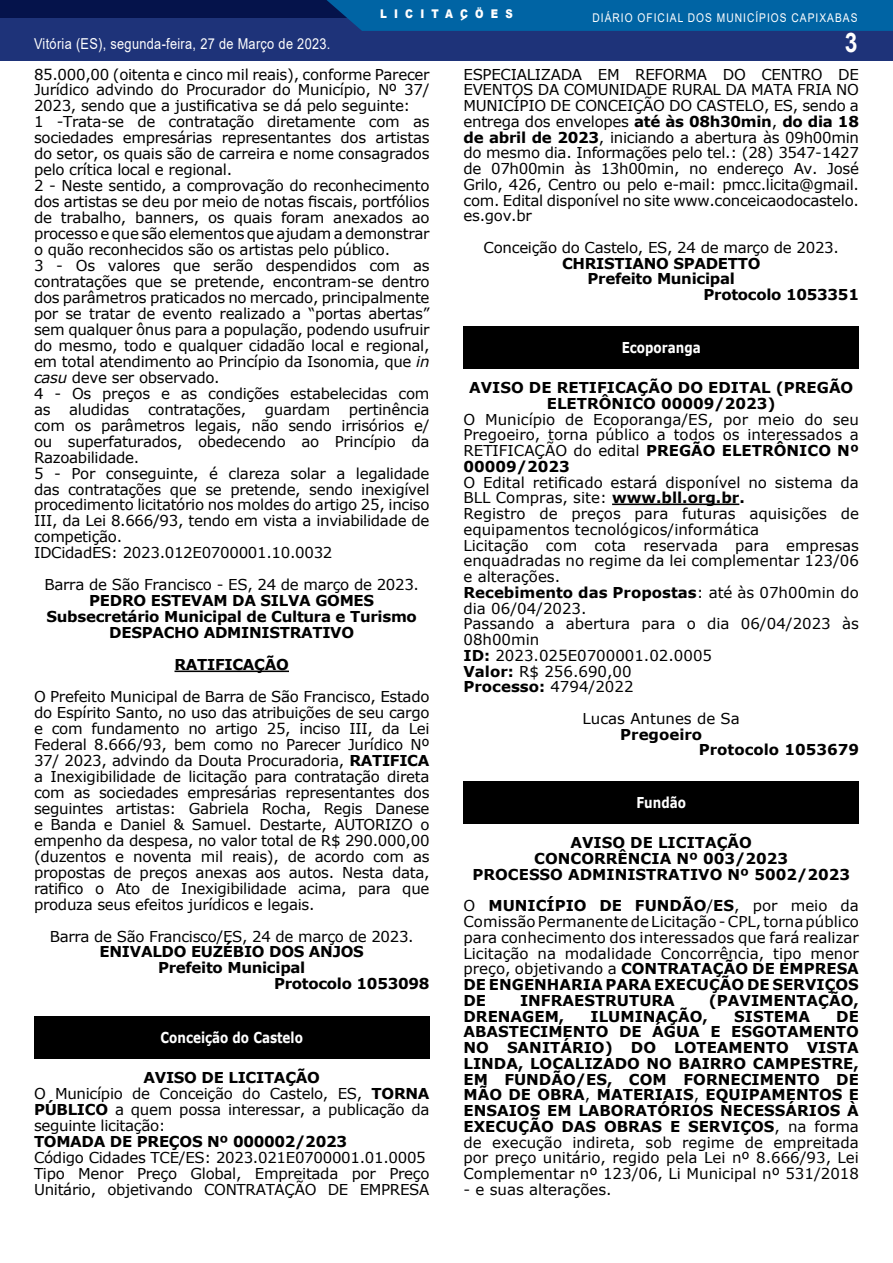
<style>
.page{position:relative;width:893px;height:1263px;background:#fff}
.page>*{position:absolute;margin:0;border:0;box-sizing:border-box;transform-origin:0 0}
.t1{font:700 27px "Arial";color:#fff;scale:.85 1}
.t2{font:15px/15.9px "Verdana";letter-spacing:-.02em;color:#000;text-align:justify}
.t3{font:700 15px/15.8px "Verdana";color:#000;text-align:center}
.t4{font:15px/15.8px "Verdana";color:#000}
.t5{font:700 15px/15.9px "Verdana";letter-spacing:-.02em;color:#000;text-align:center}
.t6{font:15px "Arial";letter-spacing:.025em;color:#fff;scale:.85 1}
.t7{font:700 15px "Verdana";color:#fff;scale:.8 1}
.t8{font:12px "Arial";letter-spacing:.1em;color:#fff;scale:.85 1}
.t9{font:900 12px "Arial";letter-spacing:.7em;color:#fff;scale:.85 1}
.s1{font-style:italic}
.s2{font-weight:700}
.s3{font-weight:400}
</style>
<div class="page">
<div style="left:1px;top:0;width:892px;height:61px;background:#1e3379"></div>
<div style="left:1px;top:0;width:892px;height:18px;background:#05134b"></div>
<hr style="left:174px;top:670px;width:115px;height:2px;background:#000">
<div style="left:34px;top:1016px;width:395px;height:42px;background:#000"></div>
<hr style="left:612px;top:503px;width:127px;height:2px;background:#000">
<div style="left:463px;top:326px;width:396px;height:42px;background:#000"></div>
<div style="left:463px;top:781px;width:396px;height:43px;background:#000"></div>
<div style="left:327px;top:0;width:566px;height:31px;background:#0064a4"></div>
<p class="t9" style="left:380px;top:5px;width:157px">LICITACÖES</p>
<p class="t8" style="left:592px;top:10px;width:313px">DIÁRIO OFICIAL DOS MUNICÍPIOS CAPIXABAS</p>
<p class="t6" style="left:34px;top:34px;width:350px">Vitória (ES), segunda-feira, 27 de Março de 2023.</p>
<h1 class="t1" style="left:845px;top:23px;width:17px">3</h1>
<p class="t2" style="left:34px;top:66px;width:397px;text-align:left">85.000,00 (oitenta e cinco mil reais), conforme Parecer Jurídico advindo do Procurador do Município, Nº 37/ 2023, sendo que a justificativa se dá pelo seguinte:<br>1 -Trata-se de contratação diretamente com as sociedades empresárias representantes dos artistas do setor, os quais são de carreira e nome consagrados pelo crítica local e regional.<br>2 - Neste sentido, a comprovação do reconhecimento dos artistas se deu por meio de notas fiscais, portfólios de trabalho, banners, os quais foram anexados ao processo e que são elementos que ajudam a demonstrar o quão reconhecidos são os artistas pelo público.<br>3 - Os valores que serão despendidos com as contratações que se pretende, encontram-se dentro dos parâmetros praticados no mercado, principalmente por se tratar de evento realizado a “portas abertas” sem qualquer ônus para a população, podendo usufruir do mesmo, todo e qualquer cidadão local e regional, em total atendimento ao Princípio da Isonomia, que <span class="s1">in casu</span> deve ser observado.<br>4 - Os preços e as condições estabelecidas com as aludidas contratações, guardam pertinência com os parâmetros legais, não sendo irrisórios e/ ou superfaturados, obedecendo ao Princípio da Razoabilidade.<br>5 - Por conseguinte, é clareza solar a legalidade das contratações que se pretende, sendo inexigível procedimento licitatório nos moldes do artigo 25, inciso III, da Lei 8.666/93, tendo em vista a inviabilidade de competição.<br>IDCidadES: 2023.012E0700001.10.0032</p>
<p class="t2" style="left:45px;top:577px;width:376px">Barra de São Francisco - ES, 24 de março de 2023.</p>
<p class="t5" style="left:47px;top:592px;width:372px">PEDRO ESTEVAM DA SILVA GOMES<br>Subsecretário Municipal de Cultura e Turismo<br>DESPACHO ADMINISTRATIVO</p>
<p class="t5" style="left:174px;top:656px;width:116px">RATIFICAÇÃO</p>
<p class="t2" style="left:34px;top:688px;width:397px">O Prefeito Municipal de Barra de São Francisco, Estado do Espírito Santo, no uso das atribuições de seu cargo e com fundamento no artigo 25, inciso III, da Lei Federal 8.666/93, bem como no Parecer Jurídico Nº 37/ 2023, advindo da Douta Procuradoria, <span class="s2">RATIFICA </span>a Inexigibilidade de licitação para contratação direta com as sociedades empresárias representantes dos seguintes artistas: Gabriela Rocha, Regis Danese e Banda e Daniel &amp; Samuel. Destarte, AUTORIZO o empenho da despesa, no valor total de R$ 290.000,00 (duzentos e noventa mil reais), de acordo com as propostas de preços anexas aos autos. Nesta data, ratifico o Ato de Inexigibilidade acima, para que produza seus efeitos jurídicos e legais.</p>
<p class="t2" style="left:50px;top:928px;width:365px">Barra de São Francisco/ES, 24 de março de 2023.</p>
<p class="t5" style="left:100px;top:944px;width:266px">ENIVALDO EUZÉBIO DOS ANJOS</p>
<p class="t5" style="left:158px;top:960px;width:149px">Prefeito Municipal</p>
<p class="t5" style="left:274px;top:976px;width:157px">Protocolo 1053098</p>
<p class="t7" style="left:161px;top:1027px;width:179px">Conceição do Castelo</p>
<p class="t2" style="left:34px;top:1069px;width:397px;text-align:left;text-indent:109px"><span class="s2">AVISO DE LICITAÇÃO<br></span>O Município de Conceição do Castelo, ES, <span class="s2">TORNA PÚBLICO</span> a quem possa interessar, a publicação da seguinte licitação:</p>
<p class="t5" style="left:34px;top:1133px;width:315px">TOMADA DE PREÇOS Nº 000002/2023</p>
<p class="t2" style="left:34px;top:1149px;width:397px;text-align:left">Código Cidades TCE/ES: 2023.021E0700001.01.0005<br>Tipo Menor Preço Global, Empreitada por Preço<br>Unitário, objetivando CONTRATAÇÃO DE EMPRESA</p>
<p class="t2" style="left:463px;top:66px;width:397px">ESPECIALIZADA EM REFORMA DO CENTRO DE EVENTOS DA COMUNIDADE RURAL DA MATA FRIA NO MUNICÍPIO DE CONCEIÇÃO DO CASTELO, ES, sendo a entrega dos envelopes <span class="s2">até às 08h30min</span>, <span class="s2">do dia 18 de abril de 2023</span>, iniciando a abertura às 09h00min do mesmo dia. Informações pelo tel.: (28) 3547-1427 de 07h00min às 13h00min, no endereço Av. José Grilo, 426, Centro ou pelo e-mail: pmcc.licita@gmail. com. Edital disponível no site www.conceicaodocastelo. es.gov.br</p>
<p class="t2" style="left:484px;top:239px;width:357px">Conceição do Castelo, ES, 24 de março de 2023.</p>
<p class="t5" style="left:562px;top:255px;width:200px">CHRISTIANO SPADETTO</p>
<p class="t5" style="left:588px;top:271px;width:149px">Prefeito Municipal</p>
<p class="t5" style="left:704px;top:286px;width:157px">Protocolo 1053351</p>
<p class="t7" style="left:622px;top:337px;width:100px">Ecoporanga</p>
<p class="t3" style="left:469px;top:379px;width:386px">AVISO DE RETIFICAÇÃO DO EDITAL (PREGÃO<br>ELETRÔNICO 00009/2023)</p>
<p class="t2" style="left:463px;top:411px;width:397px">O Município de Ecoporanga/ES, por meio do seu Pregoeiro, torna público a todos os interessados a RETIFICAÇÃO do edital <span class="s2">PREGÃO ELETRÔNICO Nº 00009/2023</span></p>
<p class="t4" style="left:463px;top:474px;width:397px">O Edital retificado estará disponível no sistema da BLL Compras, site: <span class="s2">www.bll.org.br.<br></span>Registro de preços para futuras aquisições de equipamentos tecnológicos/informática<br>Licitação com cota reservada para empresas enquadradas no regime da lei complementar 123/06 e alterações.<br><span class="s2">Recebimento das Propostas</span>: até às 07h00min do dia 06/04/2023.<br>Passando a abertura para o dia 06/04/2023 às 08h00min<br><span class="s2">ID:</span> 2023.025E0700001.02.0005<br><span class="s2">Valor:</span> R$ 256.690,00<br><span class="s2">Processo:</span> 4794/2022</p>
<p class="t4" style="left:583px;top:710px;width:159px">Lucas Antunes de Sa</p>
<p class="t3" style="left:699px;top:726px;width:162px;text-align:left;text-indent:-79px">Pregoeiro<br>Protocolo 1053679</p>
<p class="t7" style="left:636px;top:792px;width:63px">Fundão</p>
<p class="t3" style="left:472px;top:835px;width:379px">AVISO DE LICITAÇÃO<br>CONCORRÊNCIA Nº 003/2023<br>PROCESSO ADMINISTRATIVO Nº 5002/2023</p>
<p class="t2" style="left:463px;top:898px;width:397px">O <span class="s2">MUNICÍPIO DE FUNDÃO</span>/<span class="s2">ES</span>, por meio da Comissão Permanente de Licitação - CPL, torna público para conhecimento dos interessados que fará realizar Licitação na modalidade Concorrência, tipo menor preço, objetivando a <span class="s2">CONTRATAÇÃO DE EMPRESA DE ENGENHARIA PARA EXECUÇÃO DE SERVIÇOS DE</span></p>
<p class="t3" style="left:520px;top:992px;width:156px">INFRAESTRUTURA</p>
<p class="t3" style="left:709px;top:992px;width:152px">(PAVIMENTAÇÃO,</p>
<p class="t3" style="left:463px;top:1008px;width:102px">DRENAGEM,</p>
<p class="t3" style="left:591px;top:1008px;width:119px">ILUMINAÇÃO,</p>
<p class="t3" style="left:734px;top:1008px;width:77px">SISTEMA</p>
<p class="t3" style="left:463px;top:1008px;width:397px;text-align:justify;text-indent:373px">DE ABASTECIMENTO DE ÁGUA E ESGOTAMENTO NO SANITÁRIO) DO LOTEAMENTO VISTA LINDA, LOCALIZADO NO BAIRRO CAMPESTRE, EM FUNDÃO/ES, COM FORNECIMENTO DE MÃO DE OBRA<span class="s3">,</span> MATERIAIS<span class="s3">,</span> EQUIPAMENTOS E ENSAIOS EM LABORATÓRIOS NECESSÁRIOS À EXECUÇÃO DAS OBRAS E SERVIÇOS<span class="s3">, na forma de execução indireta, sob regime de empreitada por preço unitário, regido pela Lei nº 8.666/93, Lei Complementar nº 123/06, Li Municipal nº 531/2018</span></p>
<p class="t4" style="left:463px;top:1181px;width:150px">- e suas alterações.</p>
</div>
